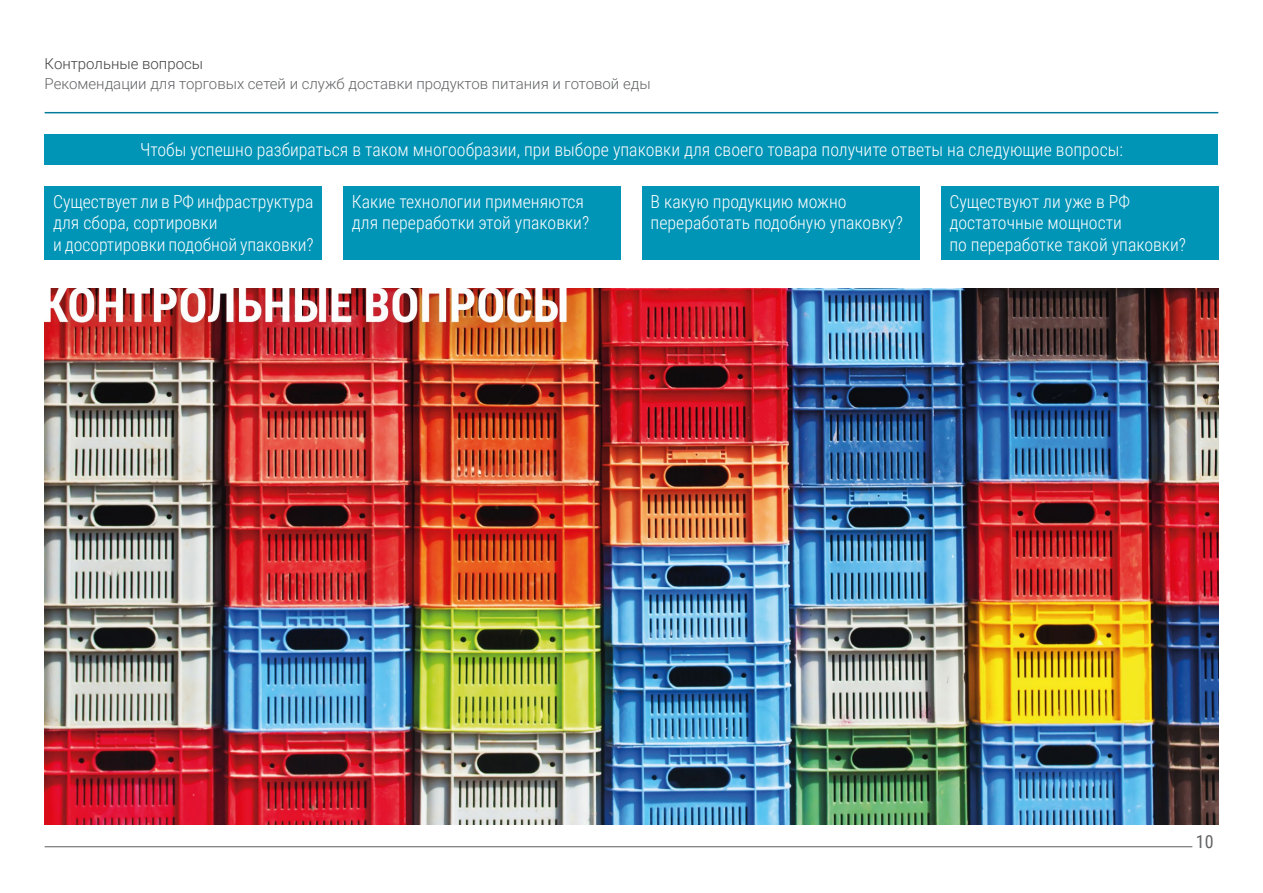
<style>
.page{position:relative;width:1263px;height:893px;background:#fff}
.page>*{position:absolute;margin:0;border:0;box-sizing:border-box;transform-origin:0 0}
.t1{font:300 18px/21.6px "Roboto Condensed";color:#fff}
.t2{font:18px "Roboto Condensed";color:#636466}
.t3{font:300 15px "Roboto";color:#636466}
.t4{font:300 15px "Roboto";color:#414042}
</style>
<div class="page">
<hr style="left:45px;top:112px;width:1173px;height:1px;background:#007c9a">
<hr style="left:45px;top:846px;width:1147px;height:1px;background:#636466">
<div style="left:45px;top:134px;width:1173px;height:30px;background:#0094b7"></div>
<div style="left:45px;top:186px;width:277px;height:73px;background:#0094b7"></div>
<div style="left:343px;top:186px;width:278px;height:73px;background:#0094b7"></div>
<div style="left:642px;top:186px;width:277px;height:73px;background:#0094b7"></div>
<div style="left:941px;top:186px;width:277px;height:73px;background:#0094b7"></div>
<img style="left:45px;top:289px;width:1174px;height:536px">
<p class="t4" style="left:45px;top:54px;width:160px">Контрольные вопросы</p>
<p class="t3" style="left:45px;top:73px;width:607px">Рекомендации для торговых сетей и служб доставки продуктов питания и готовой еды</p>
<p class="t1" style="left:140px;top:138px;width:984px">Чтобы успешно разбираться в таком многообразии, при выборе упаковки для своего товара получите ответы на следующие вопросы:</p>
<p class="t1" style="left:53px;top:190px;width:262px">Существует ли в РФ инфраструктура для сбора, сортировки<br>и досортировки подобной упаковки?</p>
<p class="t1" style="left:352px;top:190px;width:239px">Какие технологии применяются для переработки этой упаковки?</p>
<p class="t1" style="left:651px;top:190px;width:254px">В какую продукцию можно переработать подобную упаковку?</p>
<p class="t1" style="left:949px;top:190px;width:238px">Существуют ли уже в РФ достаточные мощности<br>по переработке такой упаковки?</p>
<p class="t2" style="left:1196px;top:829px;width:19px">10</p>
</div>
